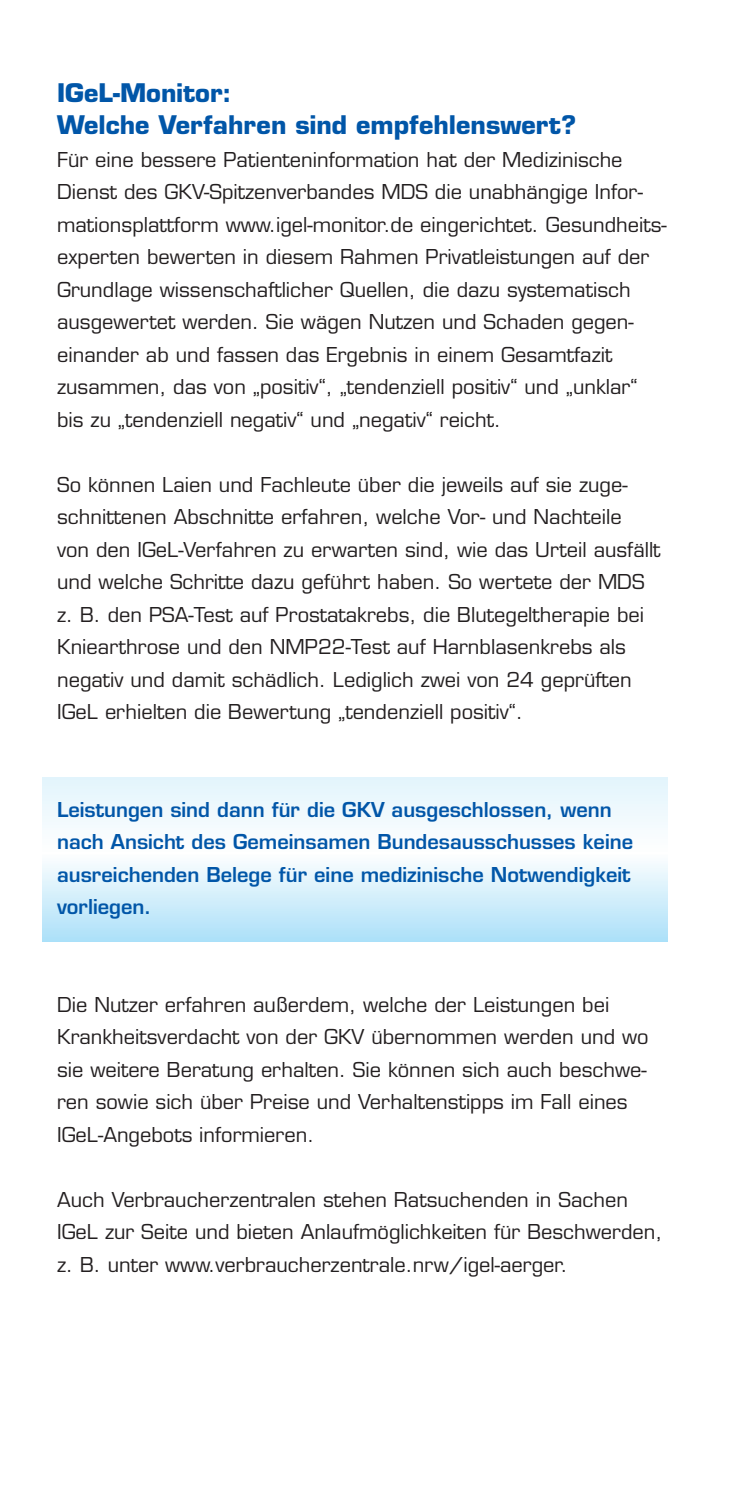
<style>
.page{position:relative;width:745px;height:1487px;background:#fff}
.page>*{position:absolute;margin:0;border:0;box-sizing:border-box;transform-origin:0 0}
.BKK_AB_schwanger_zwi{font:700 25px/32.5px "Eurostile LT Std";color:#0156a8}
.BKK_AB_schwanger_fli{font:20px/32.5px "Eurostile LT Std";color:#231f20}
.BKK_AB_schwanger_fli-2{font:600 20px/32.5px "Eurostile LT Std";color:#0156a8}
</style>
<div class="page">
<svg style="left:43px;top:778px;width:624px;height:163px"></svg>
<p class="BKK_AB_schwanger_zwi" style="left:57px;top:76px;width:520px">IGeL-Monitor:<br>Welche Verfahren sind empfehlenswert?</p>
<p class="BKK_AB_schwanger_fli" style="left:57px;top:143px;width:611px">Für eine bessere Patienteninformation hat der Medizinische Dienst des GKV-Spitzenverbandes MDS die unabhängige Infor&shy;mationsplattform www.igel-monitor.de eingerichtet. Gesundheits&shy;experten bewerten in diesem Rahmen Privatleistungen auf der Grundlage wissenschaftlicher Quellen, die dazu systematisch ausgewertet werden. Sie wägen Nutzen und Schaden gegen&shy;einander ab und fassen das Ergebnis in einem Gesamtfazit zusammen, das von „positiv“, „tendenziell positiv“ und „unklar“ bis zu „tendenziell negativ“ und „negativ“ reicht.</p>
<p class="BKK_AB_schwanger_fli" style="left:57px;top:468px;width:604px">So können Laien und Fachleute über die jeweils auf sie zuge&shy;schnittenen Abschnitte erfahren, welche Vor- und Nachteile<br>von den IGeL-Verfahren zu erwarten sind, wie das Urteil ausfällt und welche Schritte dazu geführt haben. So wertete der MDS z. B. den PSA-Test auf Prostatakrebs, die Blutegeltherapie bei Kniearthrose und den NMP22-Test auf Harnblasenkrebs als negativ und damit schädlich. Lediglich zwei von 24 geprüften IGeL erhielten die Bewertung „tendenziell positiv“.</p>
<p class="BKK_AB_schwanger_fli-2" style="left:57px;top:793px;width:577px">Leistungen sind dann für die GKV ausgeschlossen, wenn nach Ansicht des Gemeinsamen Bundesausschusses keine ausreichenden Belege für eine medizinische Notwendigkeit vorliegen.</p>
<p class="BKK_AB_schwanger_fli" style="left:57px;top:988px;width:592px">Die Nutzer erfahren außerdem, welche der Leistungen bei Krankheitsverdacht von der GKV übernommen werden und wo sie weitere Beratung erhalten. Sie können sich auch beschwe&shy;ren sowie sich über Preise und Verhaltenstipps im Fall eines IGeL-Angebots informieren.</p>
<p class="BKK_AB_schwanger_fli" style="left:57px;top:1183px;width:606px">Auch Verbraucherzentralen stehen Ratsuchenden in Sachen<br>IGeL zur Seite und bieten Anlaufmöglichkeiten für Beschwerden, z. B. unter www.verbraucherzentrale.nrw/igel-aerger.</p>
</div>
